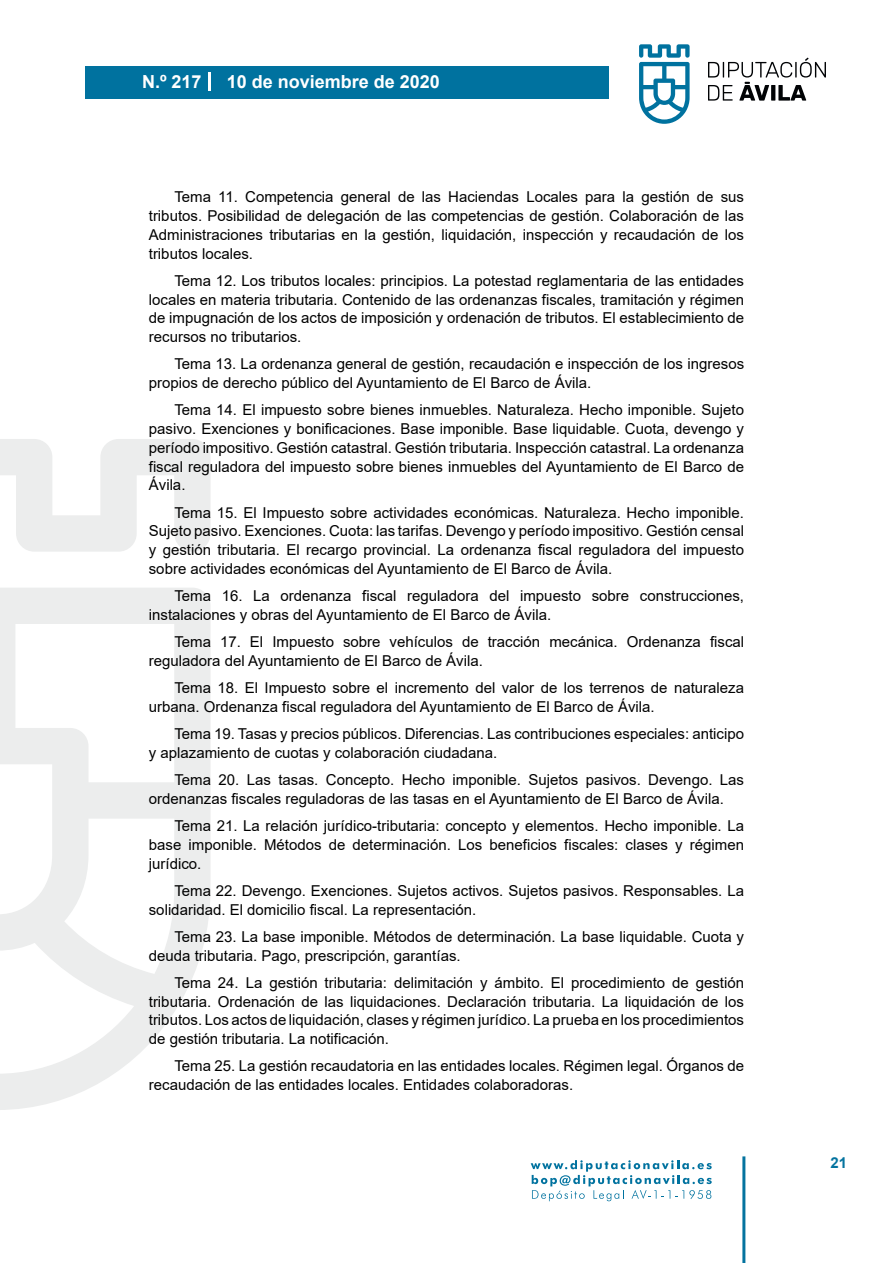
<style>
.page{position:relative;width:893px;height:1263px;background:#fff}
.page>*{position:absolute;margin:0;border:0;box-sizing:border-box;transform-origin:0 0}
.t1{font:700 18px "Arial";color:#fff}
.t2{font:15px/18.8px "Arial";color:#000}
.t3{font:700 15px "Arial";color:#04739f}
</style>
<div class="page">
<svg style="left:531px;top:1160px;width:181px;height:41px"></svg>
<div style="left:85px;top:66px;width:523px;height:33px;background:#00729f"></div>
<svg style="left:639px;top:44px;width:51px;height:80px"></svg>
<svg style="left:708px;top:58px;width:118px;height:43px"></svg>
<hr style="left:742px;top:1156px;width:3px;height:107px;background:#04739f">
<svg style="left:208px;top:72px;width:2px;height:18px"></svg>
<svg style="left:0;top:439px;width:211px;height:671px"></svg>
<p class="t1" style="left:142px;top:69px;width:61px">N.º 217</p>
<p class="t1" style="left:227px;top:69px;width:215px">10 de noviembre de 2020</p>
<p class="t2" style="left:149px;top:188px;width:597px;text-align:justify;text-indent:26px">Tema 11. Competencia general de las Haciendas Locales para la gestión de sus tributos. Posibilidad de delegación de las competencias de gestión. Colaboración de las Administraciones tributarias en la gestión, liquidación, inspección y recaudación de los tributos locales.</p>
<p class="t2" style="left:149px;top:271px;width:597px;text-align:justify;text-indent:26px">Tema 12. Los tributos locales: principios. La potestad reglamentaria de las entidades locales en materia tributaria. Contenido de las ordenanzas fiscales, tramitación y régimen de impugnación de los actos de imposición y ordenación de tributos. El establecimiento de recursos no tributarios.</p>
<p class="t2" style="left:149px;top:355px;width:597px;text-indent:26px">Tema 13. La ordenanza general de gestión, recaudación e inspección de los ingresos propios de derecho público del Ayuntamiento de El Barco de Ávila.</p>
<p class="t2" style="left:149px;top:401px;width:597px;text-align:justify;text-indent:26px">Tema 14. El impuesto sobre bienes inmuebles. Naturaleza. Hecho imponible. Sujeto pasivo. Exenciones y bonificaciones. Base imponible. Base liquidable. Cuota, devengo y período impositivo. Gestión catastral. Gestión tributaria. Inspección catastral. La ordenanza fiscal reguladora del impuesto sobre bienes inmuebles del Ayuntamiento de El Barco de Ávila.</p>
<p class="t2" style="left:149px;top:503px;width:597px;text-align:justify;text-indent:26px">Tema 15. El Impuesto sobre actividades económicas. Naturaleza. Hecho imponible.<br>Sujeto pasivo. Exenciones. Cuota: las tarifas. Devengo y período impositivo. Gestión censal y gestión tributaria. El recargo provincial. La ordenanza fiscal reguladora del impuesto sobre actividades económicas del Ayuntamiento de El Barco de Ávila.</p>
<p class="t2" style="left:149px;top:586px;width:597px;text-indent:26px">Tema 16. La ordenanza fiscal reguladora del impuesto sobre construcciones, instalaciones y obras del Ayuntamiento de El Barco de Ávila.</p>
<p class="t2" style="left:149px;top:632px;width:597px;text-indent:26px">Tema 17. El Impuesto sobre vehículos de tracción mecánica. Ordenanza fiscal reguladora del Ayuntamiento de El Barco de Ávila.</p>
<p class="t2" style="left:149px;top:678px;width:597px;text-indent:26px">Tema 18. El Impuesto sobre el incremento del valor de los terrenos de naturaleza urbana. Ordenanza fiscal reguladora del Ayuntamiento de El Barco de Ávila.</p>
<p class="t2" style="left:149px;top:724px;width:597px;text-indent:26px">Tema 19. Tasas y precios públicos. Diferencias. Las contribuciones especiales: anticipo y aplazamiento de cuotas y colaboración ciudadana.</p>
<p class="t2" style="left:149px;top:770px;width:597px;text-indent:26px">Tema 20. Las tasas. Concepto. Hecho imponible. Sujetos pasivos. Devengo. Las ordenanzas fiscales reguladoras de las tasas en el Ayuntamiento de El Barco de Ávila.</p>
<p class="t2" style="left:149px;top:816px;width:597px;text-align:justify;text-indent:26px">Tema 21. La relación jurídico-tributaria: concepto y elementos. Hecho imponible. La base imponible. Métodos de determinación. Los beneficios fiscales: clases y régimen jurídico.</p>
<p class="t2" style="left:149px;top:881px;width:597px;text-indent:26px">Tema 22. Devengo. Exenciones. Sujetos activos. Sujetos pasivos. Responsables. La solidaridad. El domicilio fiscal. La representación.</p>
<p class="t2" style="left:149px;top:927px;width:597px;text-indent:26px">Tema 23. La base imponible. Métodos de determinación. La base liquidable. Cuota y deuda tributaria. Pago, prescripción, garantías.</p>
<p class="t2" style="left:149px;top:973px;width:597px;text-align:justify;text-indent:26px">Tema 24. La gestión tributaria: delimitación y ámbito. El procedimiento de gestión tributaria. Ordenación de las liquidaciones. Declaración tributaria. La liquidación de los tributos. Los actos de liquidación, clases y régimen jurídico. La prueba en los procedimientos de gestión tributaria. La notificación.</p>
<p class="t2" style="left:149px;top:1057px;width:597px;text-indent:26px">Tema 25. La gestión recaudatoria en las entidades locales. Régimen legal. Órganos de recaudación de las entidades locales. Entidades colaboradoras.</p>
<p class="t3" style="left:831px;top:1152px;width:18px">21</p>
</div>
